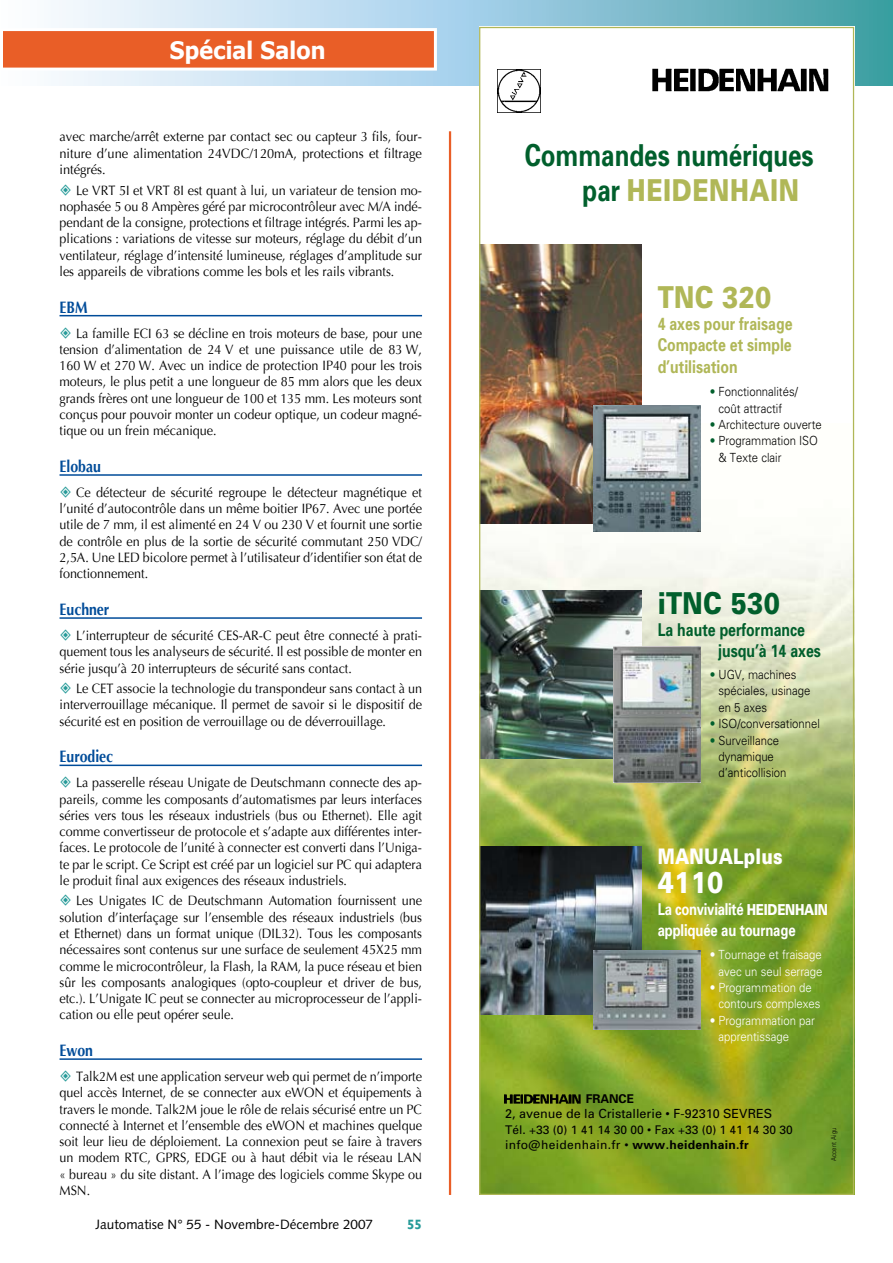
<style>
.page{position:relative;width:893px;height:1263px;background:#fff}
.page>*{position:absolute;margin:0;border:0;box-sizing:border-box;transform-origin:0 0}
.t1{font:700 30.3px/35.2px "Univers";color:#015f2c;scale:.8 1}
.t2{font:900 30.3px "Univers";letter-spacing:.015em;color:#015f2c;scale:.8 1}
.t3{font:900 30.3px "Univers";letter-spacing:.015em;color:#b0b757;scale:.8 1}
.t4{font:900 30.3px "Univers";color:#fff;scale:.8 1}
.t5{font:700 24px "Verdana";letter-spacing:-.02em;color:#fff;scale:.9 1}
.t6{font:900 21.45px "Univers";letter-spacing:.015em;color:#fff;scale:.8 1}
.t7{font:700 17.7px/21.5px "Univers";color:#b0b757;text-align:justify;scale:.8 1}
.t8{font:700 17.7px/21.5px "Univers";color:#015f2c;scale:.8 1}
.t9{font:700 16.5px "Optima";color:#004c99;scale:.85 1}
.t10{font:700 16.35px/21.5px "Univers";letter-spacing:-.01em;color:#fff;scale:.8 1}
.t11{font:13.5px/16.2px "Optima";color:#000;text-align:justify;scale:.93 1}
.t12{font:13.5px/16.2px "Optima";color:#000;text-align:justify;scale:.95 1}
.t13{font:13.5px "Syntax";color:#000}
.t14{font:700 13.5px "Gill Sans";color:#279b99}
.t15{font:300 12.6px/16.4px "Univers";color:#000;scale:.9 1}
.t16{font:300 12.6px/16.4px "Univers";color:#fff;scale:.9 1}
.t17{font:12.6px "Univers";color:#000}
.t18{font:700 12.15px "Univers";color:#000}
.t19{font:12px/15.1px "Univers";color:#000}
.t20{font:300 6.9px "Univers";letter-spacing:.025em;color:#000;scale:.85 1}
.s1{font-weight:900;color:#b0b757}
.s2{color:#015f2c}
.s3{font-weight:900;font-size:15.15px}
.s4{font-weight:700}
</style>
<div class="page">
<svg style="left:51px;top:0;width:842px;height:85px;background:#a4d0de"></svg>
<div style="left:2px;top:30px;width:433px;height:39px;background:#e95e27"></div>
<div style="left:0;top:28px;width:437px;height:43px;border:3px solid #fff"></div>
<hr style="left:60px;top:315px;width:362px;height:1px;background:#004c99">
<hr style="left:60px;top:474px;width:362px;height:2px;background:#004c99">
<hr style="left:60px;top:617px;width:362px;height:2px;background:#004c99">
<hr style="left:60px;top:764px;width:362px;height:2px;background:#004c99">
<hr style="left:60px;top:1058px;width:362px;height:2px;background:#004c99">
<div style="left:479px;top:27px;width:375px;height:1168px;background:#fff"></div>
<img style="left:481px;top:523px;width:371px;height:670px">
<img style="left:504px;top:1094px;width:76px;height:10px">
<img style="left:481px;top:245px;width:161px;height:278px">
<img style="left:481px;top:591px;width:161px;height:167px">
<img style="left:481px;top:846px;width:161px;height:168px">
<img style="left:614px;top:646px;width:87px;height:136px">
<img style="left:593px;top:950px;width:107px;height:80px">
<img style="left:593px;top:406px;width:108px;height:125px">
<img style="left:497px;top:69px;width:44px;height:43px">
<img style="left:652px;top:69px;width:177px;height:22px">
<hr style="left:449px;top:131px;width:2px;height:1064px;background:#e95e27">
<h2 class="t5" style="left:170px;top:34px;width:175px">Spécial Salon</h2>
<p class="t12" style="left:60px;top:129px;width:383px">avec marche/arrêt externe par contact sec ou capteur 3 fils, four&shy;niture d’une alimentation 24VDC/120mA, protections et filtrage intégrés.</p>
<p class="t11" style="left:60px;top:182px;width:391px;text-indent:16px">Le VRT 5I et VRT 8I est quant à lui, un variateur de tension mo&shy;nophasée 5 ou 8 Ampères géré par microcontrôleur avec M/A indé&shy;pendant de la consigne, protections et filtrage intégrés. Parmi les ap&shy;plications : variations de vitesse sur moteurs, réglage du débit d’un ventilateur, réglage d’intensité lumineuse, réglages d’amplitude sur les appareils de vibrations comme les bols et les rails vibrants.</p>
<p class="t9" style="left:60px;top:298px;width:35px">EBM</p>
<p class="t11" style="left:60px;top:325px;width:391px;text-indent:16px">La famille ECI 63 se décline en trois moteurs de base, pour une tension d’alimentation de 24 V et une puissance utile de 83 W, 160 W et 270 W. Avec un indice de protection IP40 pour les trois moteurs, le plus petit a une longueur de 85 mm alors que les deux grands frères ont une longueur de 100 et 135 mm. Les moteurs sont conçus pour pouvoir monter un codeur optique, un codeur magné&shy;tique ou un frein mécanique.</p>
<p class="t9" style="left:60px;top:457px;width:50px">Elobau</p>
<p class="t11" style="left:60px;top:484px;width:391px;text-indent:16px">Ce détecteur de sécurité regroupe le détecteur magnétique et l’unité d’autocontrôle dans un même boitier IP67. Avec une portée utile de 7 mm, il est alimenté en 24 V ou 230 V et fournit une sortie de contrôle en plus de la sortie de sécurité commutant 250 VDC/ 2,5A. Une LED bicolore permet à l’utilisateur d’identifier son état de fonctionnement.</p>
<p class="t9" style="left:60px;top:600px;width:60px">Euchner</p>
<p class="t11" style="left:60px;top:627px;width:391px;text-indent:16px">L’interrupteur de sécurité CES-AR-C peut être connecté à prati&shy;quement tous les analyseurs de sécurité. Il est possible de monter en série jusqu’à 20 interrupteurs de sécurité sans contact.</p>
<p class="t11" style="left:60px;top:681px;width:391px;text-indent:16px">Le CET associe la technologie du transpondeur sans contact à un interverrouillage mécanique. Il permet de savoir si le dispositif de sécurité est en position de verrouillage ou de déverrouillage.</p>
<p class="t9" style="left:60px;top:747px;width:65px">Eurodiec</p>
<p class="t11" style="left:60px;top:775px;width:391px;text-indent:16px">La passerelle réseau Unigate de Deutschmann connecte des ap&shy;pareils, comme les composants d’automatismes par leurs interfaces séries vers tous les réseaux industriels (bus ou Ethernet). Elle agit comme convertisseur de protocole et s’adapte aux différentes inter&shy;faces. Le protocole de l’unité à connecter est converti dans l’Uniga&shy;te par le script. Ce Script est créé par un logiciel sur PC qui adaptera le produit final aux exigences des réseaux industriels.</p>
<p class="t11" style="left:60px;top:893px;width:391px;text-indent:16px">Les Unigates IC de Deutschmann Automation fournissent une solution d’interfaçage sur l’ensemble des réseaux industriels (bus et Ethernet) dans un format unique (DIL32). Tous les composants nécessaires sont contenus sur une surface de seulement 45X25 mm comme le microcontrôleur, la Flash, la RAM, la puce réseau et bien sûr les composants analogiques (opto-coupleur et driver de bus, etc.). L’Unigate IC peut se connecter au microprocesseur de l’appli&shy;cation ou elle peut opérer seule.</p>
<p class="t9" style="left:60px;top:1041px;width:41px">Ewon</p>
<p class="t11" style="left:60px;top:1068px;width:391px;text-indent:17px">Talk2M est une application serveur web qui permet de n’importe quel accès Internet, de se connecter aux eWON et équipements à travers le monde. Talk2M joue le rôle de relais sécurisé entre un PC connecté à Internet et l’ensemble des eWON et machines quelque soit leur lieu de déploiement. La connexion peut se faire à travers un modem RTC, GPRS, EDGE ou à haut débit via le réseau LAN « bureau » du site distant. A l’image des logiciels comme Skype ou MSN.</p>
<p class="t13" style="left:96px;top:1216px;width:279px">Jautomatise N° 55 - Novembre-Décembre 2007</p>
<p class="t14" style="left:407px;top:1216px;width:16px">55</p>
<h1 class="t1" style="left:583px;top:136px;width:290px;text-indent:-58px">Commandes numériques par <span class="s1">HEIDENHAIN</span></h1>
<h1 class="t3" style="left:658px;top:279px;width:144px">TNC 320</h1>
<h3 class="t7" style="left:658px;top:312px;width:170px">4 axes pour fraisage Compacte et simple d’utilisation</h3>
<p class="t15" style="left:710px;top:383px;width:100px;text-align:center"><span class="s2">•</span> Fonctionnalités/ coût attractif</p>
<p class="t15" style="left:710px;top:416px;width:126px"><span class="s2">•</span> Architecture ouverte</p>
<p class="t15" style="left:718px;top:432px;width:112px;text-indent:-9px"><span class="s2">•</span> Programmation ISO &amp; Texte clair</p>
<h1 class="t2" style="left:658px;top:584px;width:154px">iTNC 530</h1>
<h3 class="t8" style="left:718px;top:618px;width:130px;text-indent:-60px">La haute performance jusqu’à 14 axes</h3>
<p class="t15" style="left:718px;top:666px;width:104px;text-indent:-9px"><span class="s2">•</span> UGV, machines spéciales, usinage en 5 axes</p>
<p class="t15" style="left:710px;top:715px;width:124px"><span class="s2">•</span> ISO/conversationnel</p>
<p class="t15" style="left:718px;top:731px;width:77px;text-indent:-9px"><span class="s2">•</span> Surveillance dynamique d’anticollision</p>
<h3 class="t6" style="left:658px;top:843px;width:158px">MANUALplus</h3>
<h1 class="t4" style="left:658px;top:863px;width:84px">4110</h1>
<p class="t10" style="left:658px;top:897px;width:214px">La convivialité <span class="s3">HEIDENHAIN </span>appliquée au tournage</p>
<p class="t16" style="left:710px;top:946px;width:127px;text-align:right">• Tournage et fraisage avec un seul serrage</p>
<p class="t16" style="left:718px;top:979px;width:115px;text-indent:-9px">• Programmation de contours complexes</p>
<p class="t16" style="left:718px;top:1012px;width:109px;text-indent:-9px">• Programmation par apprentissage</p>
<p class="t18" style="left:586px;top:1091px;width:50px">FRANCE</p>
<p class="t17" style="left:505px;top:1106px;width:269px">2, avenue de la Cristallerie • F-92310 SEVRES</p>
<p class="t19" style="left:505px;top:1121px;width:289px">Tél. +33 (0) 1 41 14 30 00 • Fax +33 (0) 1 41 14 30 30 info@heidenhain.fr • <span class="s4">www.heidenhain.fr</span></p>
<p class="t20" style="left:830px;top:1161px;width:41px;rotate:-90deg">Accent Aigu</p>
</div>
